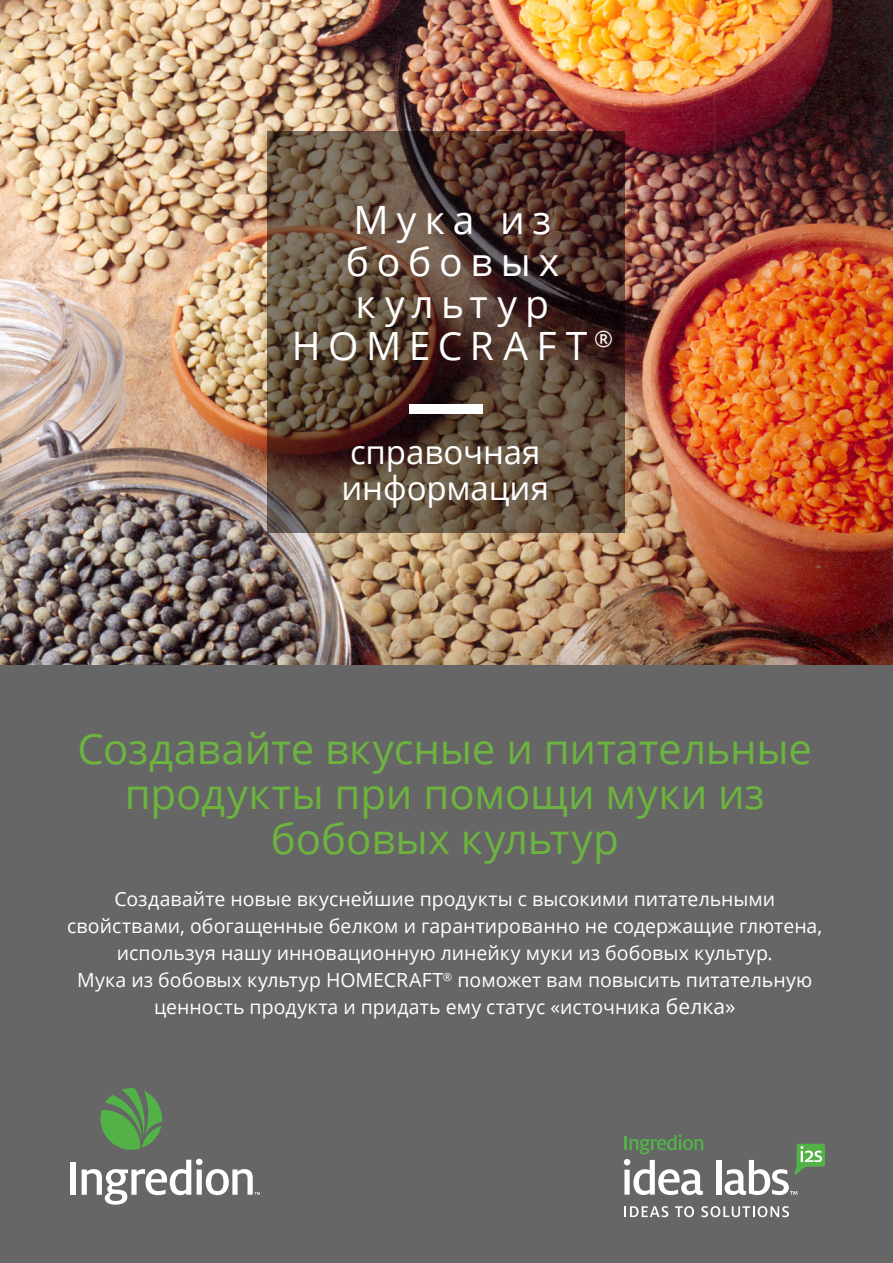
<style>
.page{position:relative;width:893px;height:1263px;background:#fff}
.page>*{position:absolute;margin:0;border:0;box-sizing:border-box;transform-origin:0 0}
.t1{font:42px/45px "Open Sans";letter-spacing:-.005em;color:#6cb33f;text-align:center}
.t2{font:39px/42px "Open Sans";letter-spacing:.2em;color:#fff;text-align:center}
.t3{font:33px/36px "Open Sans";letter-spacing:-.005em;color:#fff}
.t4{font:19.5px/27px "Open Sans";color:#fff;text-align:center}
.s1{font-size:21px}
</style>
<div class="page">
<div style="left:0;top:658px;width:892px;height:605px;background:#666"></div>
<img style="left:0;top:0;width:893px;height:665px">
<svg style="left:268px;top:132px;width:357px;height:401px;background:#574135"></svg>
<div style="left:409px;top:404px;width:74px;height:9px;background:#fff"></div>
<div style="left:71px;top:1162px;width:5px;height:33px;background:#fff"></div>
<svg style="left:82px;top:1088px;width:178px;height:117px"></svg>
<svg style="left:624px;top:1134px;width:79px;height:61px"></svg>
<div style="left:716px;top:1160px;width:5px;height:34px;background:#fff"></div>
<svg style="left:624px;top:1206px;width:44px;height:11px"></svg>
<svg style="left:675px;top:1206px;width:19px;height:11px"></svg>
<svg style="left:701px;top:1206px;width:88px;height:11px"></svg>
<svg style="left:725px;top:1144px;width:100px;height:51px"></svg>
<p class="t2" style="left:292px;top:197px;width:322px">Мука из бобовых культур<br>HOMECRAFT<sup>®</sup></p>
<p class="t3" style="left:342px;top:433px;width:209px">справочная информация</p>
<p class="t1" style="left:77px;top:725px;width:736px">Создавайте вкусные и питательные продукты при помощи муки из бобовых культур</p>
<p class="t4" style="left:67px;top:885px;width:756px">Создавайте новые вкуснейшие продукты с высокими питательными свойствами, обогащенные белком и гарантированно не содержащие глютена, используя нашу инновационную линейку муки из бобовых культур.</p>
<p class="t4" style="left:77px;top:966px;width:737px">Мука из бобовых культур HOMECRAFT<sup>®</sup> поможет вам повысить питательную ценность продукта и придать ему статус «источника <span class="s1">белка»</span></p>
</div>
